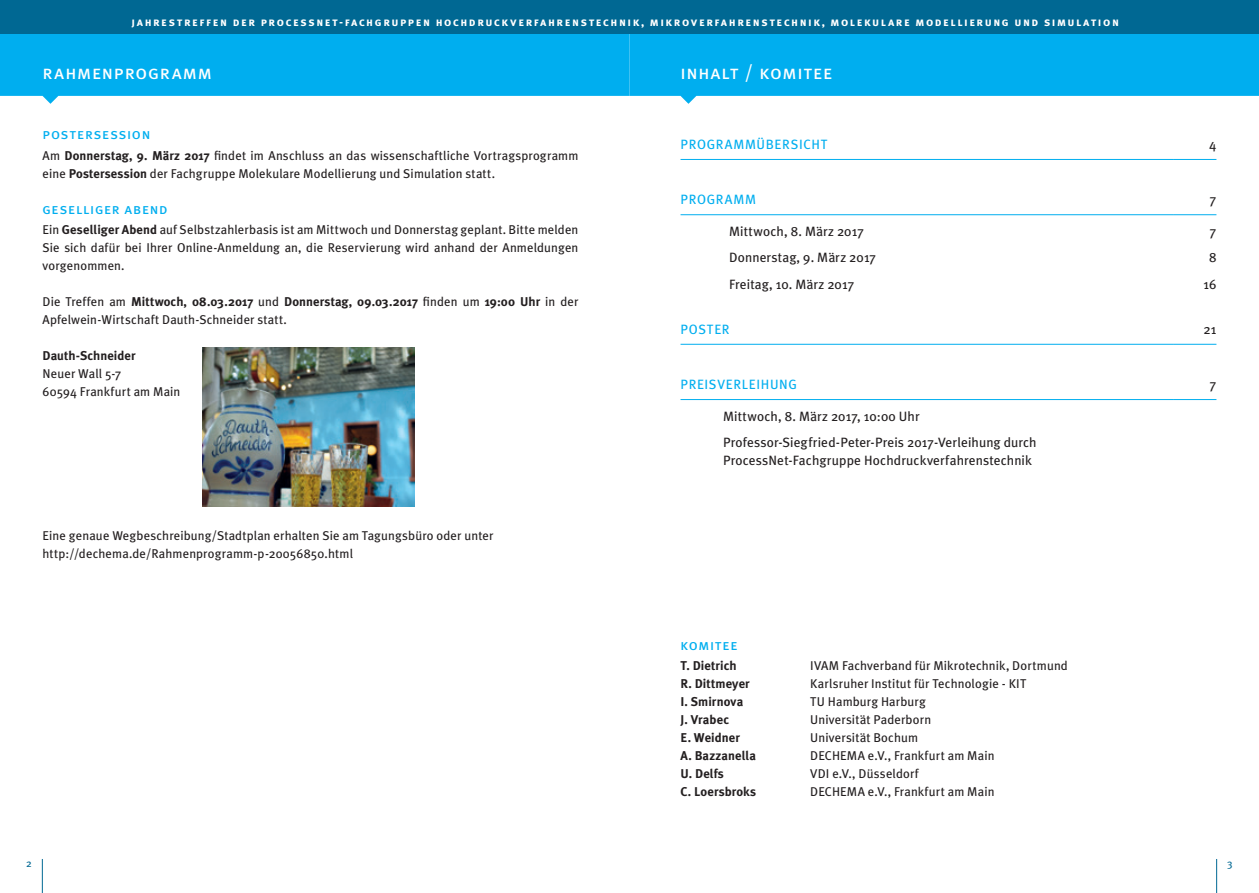
<style>
.page{position:relative;width:1259px;height:893px;background:#fff}
.page>*{position:absolute;margin:0;border:0;box-sizing:border-box;transform-origin:0 0}
.t1{font:19.5px "Meta Plus Book Caps";letter-spacing:.035em;color:#fff}
.t2{font:15px "Meta Plus Book Caps";letter-spacing:.045em;color:#00aeef}
.t3{font:13.5px/26.5px "Meta Plus";letter-spacing:.01em;color:#231f20}
.t4{font:13.5px "Meta Plus";letter-spacing:.045em;color:#00aeef}
.t5{font:12.75px/18px "Meta Plus";letter-spacing:.01em;color:#231f20}
.t6{font:700 12.75px "Meta Plus";letter-spacing:.005em;color:#231f20}
.t7{font:12px "Meta Plus Bold Caps";letter-spacing:.125em;color:#fff}
.t8{font:10.5px "Meta Plus";color:#006893}
.s1{font-weight:700}
</style>
<div class="page">
<svg style="left:0;top:34px;width:629px;height:70px;background:#1db7f0"></svg>
<svg style="left:629px;top:34px;width:630px;height:70px;background:#1db7f0"></svg>
<div style="left:0;top:0;width:629px;height:34px;background:#006893"></div>
<div style="left:629px;top:0;width:630px;height:34px;background:#006893"></div>
<hr style="left:42px;top:859px;width:1px;height:34px;background:#006893">
<hr style="left:1216px;top:859px;width:1px;height:34px;background:#006893">
<hr style="left:680px;top:159px;width:494px;height:1px;background:#00aeef">
<hr style="left:1174px;top:159px;width:42px;height:1px;background:#00aeef">
<hr style="left:680px;top:214px;width:494px;height:1px;background:#00aeef">
<hr style="left:1174px;top:214px;width:42px;height:1px;background:#00aeef">
<hr style="left:680px;top:399px;width:494px;height:1px;background:#00aeef">
<hr style="left:1174px;top:399px;width:42px;height:1px;background:#00aeef">
<hr style="left:680px;top:344px;width:494px;height:1px;background:#00aeef">
<hr style="left:1174px;top:344px;width:42px;height:1px;background:#00aeef">
<img style="left:202px;top:347px;width:213px;height:160px">
<p class="t7" style="left:131px;top:15px;width:989px">jahrestreffen der processnet-fachgruppen hochdruckverfahrenstechnik, mikroverfahrenstechnik, molekulare modellierung und simulation</p>
<h1 class="t1" style="left:43px;top:61px;width:171px">rahmenprogramm</h1>
<h1 class="t1" style="left:680px;top:61px;width:154px">inhalt / komitee</h1>
<p class="t2" style="left:43px;top:126px;width:109px">postersession</p>
<p class="t5" style="left:43px;top:146px;width:537px">Am <span class="s1">Donnerstag, 9. März 2017</span> findet im Anschluss an das wissenschaftliche Vortragsprogramm eine <span class="s1">Postersession</span> der Fachgruppe Molekulare Modellierung und Simulation statt.</p>
<p class="t2" style="left:43px;top:200px;width:127px">geselliger abend</p>
<p class="t5" style="left:43px;top:220px;width:537px;text-align:justify">Ein <span class="s1">Geselliger Abend</span> auf Selbstzahlerbasis ist am Mittwoch und Donnerstag geplant. Bitte melden Sie sich dafür bei Ihrer Online-Anmeldung an, die Reservierung wird anhand der Anmeldungen vorgenommen.</p>
<p class="t5" style="left:43px;top:292px;width:537px">Die Treffen am <span class="s1">Mittwoch, 08.03.2017</span> und <span class="s1">Donnerstag, 09.03.2017</span> finden um <span class="s1">19:00 Uhr</span> in der<br>Apfelwein-Wirtschaft Dauth-Schneider statt.</p>
<p class="t6" style="left:43px;top:348px;width:95px">Dauth-Schneider</p>
<p class="t5" style="left:43px;top:364px;width:139px">Neuer Wall 5-7<br>60594 Frankfurt am Main</p>
<p class="t5" style="left:43px;top:526px;width:452px">Eine genaue Wegbeschreibung/Stadtplan erhalten Sie am Tagungsbüro oder unter http://dechema.de/Rahmenprogramm-p-20056850.html</p>
<p class="t4" style="left:680px;top:136px;width:149px">PROGRAMMÜBERSICHT</p>
<p class="t3" style="left:1209px;top:131px;width:9px">4</p>
<p class="t4" style="left:680px;top:192px;width:77px">PROGRAMM</p>
<p class="t3" style="left:1209px;top:186px;width:8px">7</p>
<p class="t3" style="left:729px;top:218px;width:149px">Mittwoch, 8. März 2017<br>Donnerstag, 9. März 2017<br>Freitag, 10. März 2017</p>
<p class="t3" style="left:1203px;top:218px;width:14px;text-align:center">7<br>8<br>16</p>
<p class="t4" style="left:680px;top:321px;width:51px">POSTER</p>
<p class="t3" style="left:1203px;top:316px;width:14px">21</p>
<p class="t4" style="left:680px;top:376px;width:118px">PREISVERLEIHUNG</p>
<p class="t3" style="left:1209px;top:371px;width:8px">7</p>
<p class="t3" style="left:723px;top:403px;width:315px">Mittwoch, 8. März 2017, 10:00 Uhr<br>Professor-Siegfried-Peter-Preis 2017-Verleihung durch</p>
<p class="t3" style="left:723px;top:447px;width:310px">ProcessNet-Fachgruppe Hochdruckverfahrenstechnik</p>
<p class="t2" style="left:680px;top:636px;width:59px">komitee</p>
<p class="t6" style="left:680px;top:658px;width:57px">T. Dietrich</p>
<p class="t5" style="left:810px;top:656px;width:259px">IVAM Fachverband für Mikrotechnik, Dortmund</p>
<p class="t6" style="left:680px;top:676px;width:71px">R. Dittmeyer</p>
<p class="t5" style="left:810px;top:674px;width:218px">Karlsruher Institut für Technologie - KIT</p>
<p class="t6" style="left:680px;top:694px;width:64px">I. Smirnova</p>
<p class="t5" style="left:810px;top:692px;width:117px">TU Hamburg Harburg</p>
<p class="t6" style="left:680px;top:712px;width:50px">J. Vrabec</p>
<p class="t5" style="left:810px;top:710px;width:122px">Universität Paderborn</p>
<p class="t6" style="left:680px;top:730px;width:61px">E. Weidner</p>
<p class="t5" style="left:810px;top:728px;width:109px">Universität Bochum</p>
<p class="t6" style="left:680px;top:748px;width:77px">A. Bazzanella</p>
<p class="t5" style="left:810px;top:746px;width:186px">DECHEMA e.V., Frankfurt am Main</p>
<p class="t6" style="left:680px;top:766px;width:45px">U. Delfs</p>
<p class="t5" style="left:810px;top:764px;width:110px">VDI e.V., Düsseldorf</p>
<p class="t6" style="left:680px;top:784px;width:77px">C. Loersbroks</p>
<p class="t5" style="left:810px;top:782px;width:186px">DECHEMA e.V., Frankfurt am Main</p>
<p class="t8" style="left:26px;top:857px;width:7px">2</p>
<p class="t8" style="left:1227px;top:857px;width:7px">3</p>
</div>
